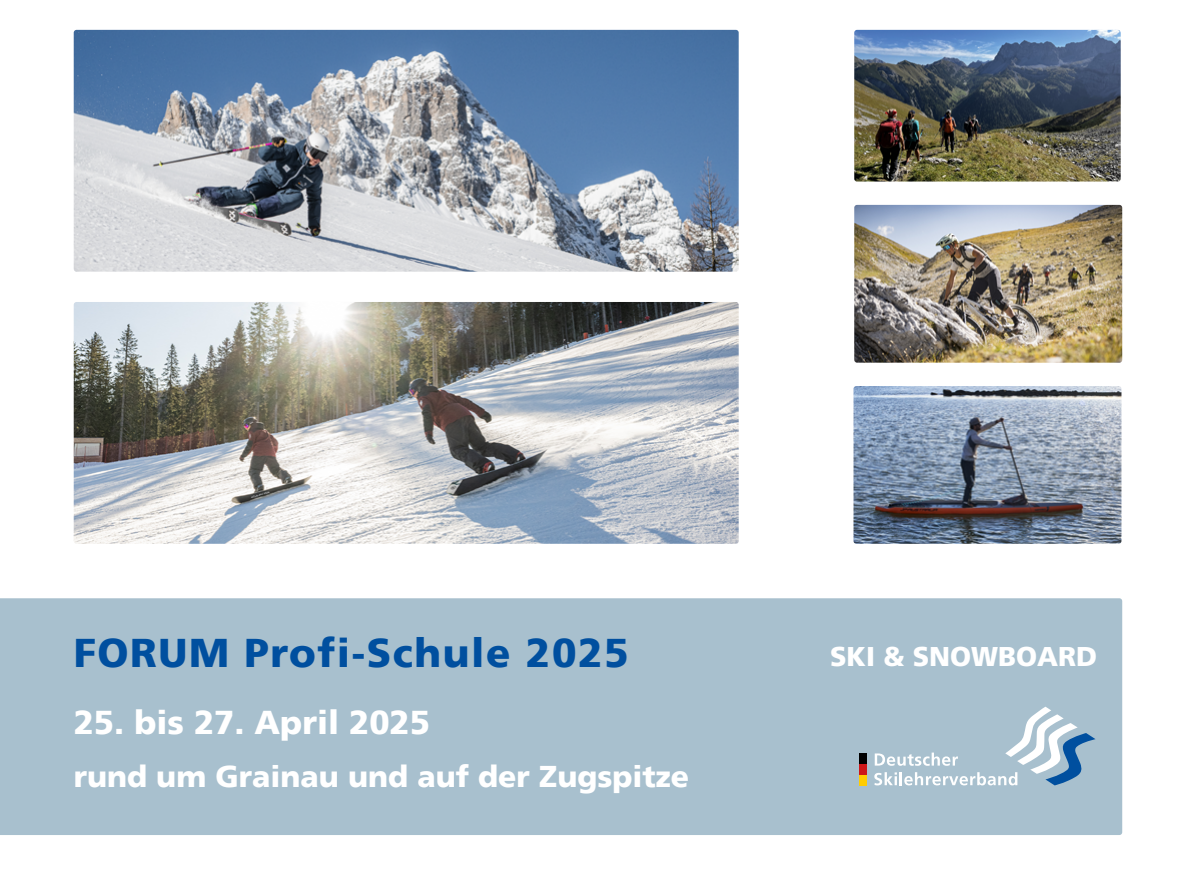
<style>
.page{position:relative;width:1191px;height:879px;background:#fff}
.page>*{position:absolute;margin:0;border:0;box-sizing:border-box;transform-origin:0 0}
.t1{font:900 40px "Frutiger";letter-spacing:.04em;color:#004f9f}
.t2{font:900 33px "Frutiger";color:#fff}
.t3{font:900 30px "Frutiger";color:#fff}
.t4{font:900 27px "Frutiger";color:#fff}
</style>
<div class="page">
<div style="left:0;top:598px;width:1122px;height:237px;background:#a8c0ce"></div>
<img style="left:853px;top:386px;width:268px;height:158px">
<img style="left:854px;top:205px;width:268px;height:158px">
<img style="left:854px;top:30px;width:266px;height:152px">
<img style="left:74px;top:302px;width:664px;height:242px">
<img style="left:74px;top:30px;width:664px;height:242px">
<svg style="left:874px;top:706px;width:221px;height:79px;background:#adc4d3"></svg>
<div style="left:859px;top:753px;width:7px;height:11px;background:#000"></div>
<div style="left:859px;top:764px;width:7px;height:11px;background:#cd1719"></div>
<div style="left:859px;top:775px;width:7px;height:10px;background:#fc0"></div>
<h1 class="t1" style="left:74px;top:629px;width:556px">FORUM Profi-Schule 2025</h1>
<p class="t4" style="left:830px;top:640px;width:269px">SKI &amp; SNOWBOARD</p>
<p class="t2" style="left:74px;top:702px;width:358px">25. bis 27. April 2025</p>
<p class="t3" style="left:74px;top:758px;width:617px">rund um Grainau und auf der Zugspitze</p>
</div>
